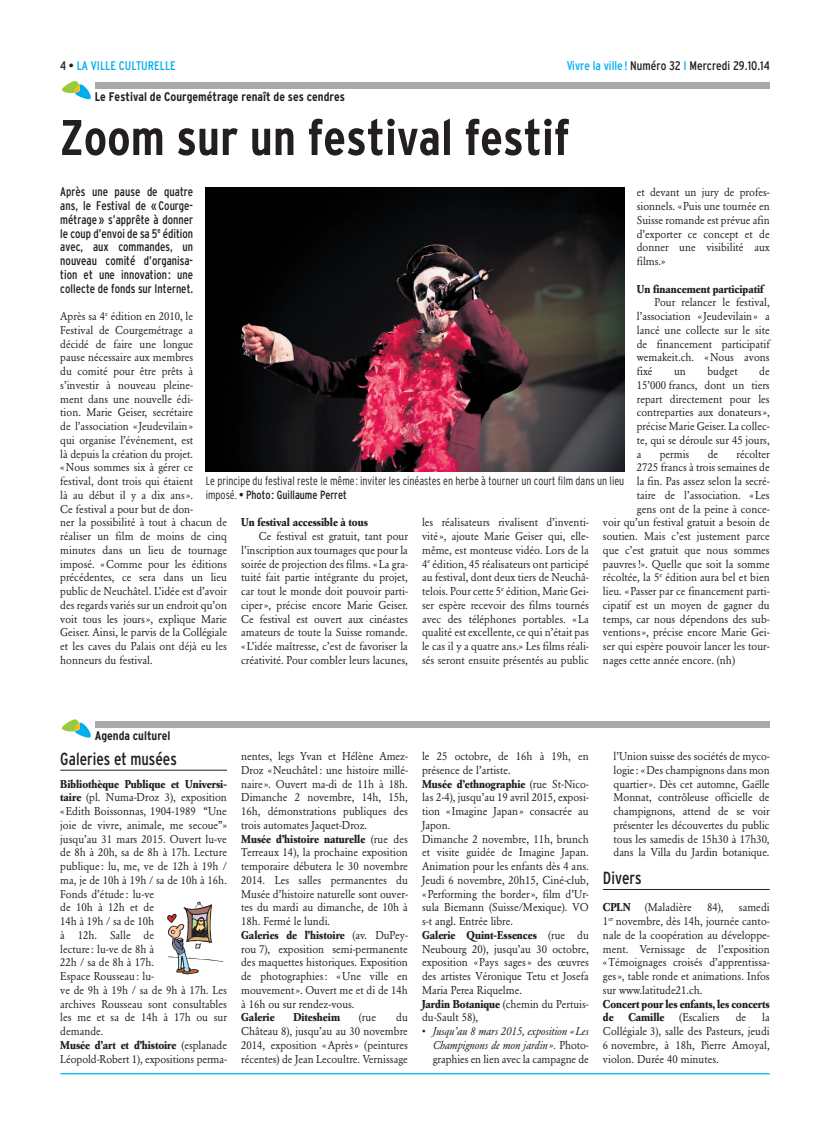
<style>
.page{position:relative;width:830px;height:1134px;background:#fff}
.page>*{position:absolute;margin:0;border:0;box-sizing:border-box;transform-origin:0 0}
.t1{font:700 condensed 50px "Interstate";color:#231f20}
.t2{font:condensed 17.5px "Interstate";color:#231f20;scale:.95 1}
.t3{font:condensed 12.5px/13.8px "Interstate";color:#231f20;text-align:justify;scale:.95 1}
.t4{font:700 condensed 12.5px "Interstate";color:#231f20}
.t5{font:condensed 12.5px "Interstate";color:#231f20}
.t6{font:condensed 12.5px "Interstate";color:#00aeef}
.t7{font:300 condensed 11.88px/13.8px "Interstate";color:#231f20;scale:.95 1}
.t8{font:11.25px/13.8px "Garamond BE";color:#231f20;text-align:justify;scale:.95 1}
.t9{font:700 11.25px/13.8px "Garamond BE";color:#231f20;scale:.95 1}
.t10{font:italic 11.25px/13.8px "Garamond BE";letter-spacing:-.005em;color:#231f20;text-align:justify;scale:.95 1}
.s1{color:#231f20}
.s2{color:#00aeef}
.s3{font-weight:400}
.s4{font-weight:700}
.s5{font-style:normal}
</style>
<div class="page">
<svg style="left:62px;top:81px;width:29px;height:18px"></svg>
<div style="left:95px;top:83px;width:674px;height:6px;background:#a8a9ad"></div>
<svg style="left:62px;top:719px;width:29px;height:19px"></svg>
<div style="left:95px;top:721px;width:674px;height:6px;background:#a8a9ad"></div>
<hr style="left:60px;top:770px;width:167px;height:1px;background:#231f20">
<hr style="left:602px;top:889px;width:167px;height:1px;background:#231f20">
<hr style="left:60px;top:1073px;width:709px;height:1px;background:#00aeef">
<svg style="left:167px;top:901px;width:56px;height:74px"></svg>
<img style="left:206px;top:187px;width:418px;height:284px">
<p class="t6" style="left:60px;top:61px;width:117px"><span class="s1">4 •</span> LA VILLE CULTURELLE</p>
<p class="t5" style="left:566px;top:61px;width:204px"><span class="s2">Vivre la ville !</span> Numéro 32 <span class="s2">I</span> Mercredi 29.10.14</p>
<p class="t4" style="left:95px;top:92px;width:252px">Le Festival de Courgemétrage renaît de ses cendres</p>
<h1 class="t1" style="left:60px;top:119px;width:510px">Zoom sur un festival festif</h1>
<p class="t3" style="left:60px;top:186px;width:141px">Après une pause de quatre ans, le Festival de « Courge&shy;métrage » s’apprête à donner le coup d’envoi de sa 5<sup>e</sup> édition avec, aux commandes, un nouveau comité d’organisa&shy;tion et une innovation: une collecte de fonds sur Internet.</p>
<p class="t8" style="left:60px;top:310px;width:177px;text-align:left">Après sa 4<sup>e</sup> édition en 2010, le<br>Festival de Courgemétrage a<br>décidé de faire une longue<br>pause nécessaire aux membres<br>du comité pour être prêts à s’investir à nouveau pleine-<br>ment dans une nouvelle édi-<br>tion. Marie Geiser, secrétaire<br>de l’association «Jeudevilain»<br>qui organise l’événement, est<br>là depuis la création du projet.<br>«Nous sommes six à gérer ce festival, dont trois qui étaient<br>là au début il y a dix ans».<br>Ce festival a pour but de don-<br>ner la possibilité à tout à chacun de réaliser un film de moins de cinq minutes dans un lieu de tournage imposé. «Comme pour les éditions précédentes, ce sera dans un lieu public de Neuchâtel. L’idée est d’avoir des regards variés sur un endroit qu’on voit tous les jours», explique Marie<br>Geiser. Ainsi, le parvis de la Collégiale et les caves du Palais ont déjà eu les honneurs du festival.</p>
<p class="t8" style="left:636px;top:186px;width:141px">et devant un jury de profes&shy;sionnels. «Puis une tournée en Suisse romande est prévue afin d’exporter ce concept et de donner une visibilité aux films.»</p>
<p class="t9" style="left:636px;top:283px;width:135px">Un financement participatif</p>
<p class="t8" style="left:636px;top:296px;width:141px;text-indent:18px">Pour relancer le festival, l’association «Jeudevilain» a lancé une collecte sur le site de financement participatif wemakeit.ch. «Nous avons fixé</p>
<p class="t8" style="left:636px;top:365px;width:141px;text-indent:122px">de 15’000 francs, dont un tiers repart directement pour les contreparties aux donateurs», précise Marie Geiser. La collec&shy;te, qui se déroule sur 45 jours, a</p>
<p class="t8" style="left:673px;top:365px;width:14px">un</p>
<p class="t8" style="left:707px;top:365px;width:33px">budget</p>
<p class="t8" style="left:659px;top:448px;width:33px">permis</p>
<p class="t8" style="left:707px;top:448px;width:13px">de</p>
<p class="t8" style="left:736px;top:448px;width:36px">récolter</p>
<p class="t8" style="left:636px;top:461px;width:141px">2725 francs à trois semaines de</p>
<p class="t8" style="left:636px;top:475px;width:141px">la fin. Pas assez selon la secré-</p>
<p class="t8" style="left:636px;top:489px;width:141px">taire de l’association. «Les</p>
<p class="t8" style="left:636px;top:503px;width:141px">gens ont de la peine à conce-</p>
<p class="t8" style="left:602px;top:516px;width:177px">voir qu’un festival gratuit a besoin de</p>
<p class="t8" style="left:602px;top:530px;width:177px">soutien. Mais c’est justement parce</p>
<p class="t8" style="left:602px;top:544px;width:177px">que c’est gratuit que nous sommes</p>
<p class="t8" style="left:602px;top:558px;width:177px">pauvres!». Quelle que soit la somme</p>
<p class="t8" style="left:602px;top:571px;width:177px">récoltée, la 5<sup>e</sup> édition aura bel et bien</p>
<p class="t8" style="left:602px;top:585px;width:177px">lieu. «Passer par ce financement parti-</p>
<p class="t8" style="left:602px;top:599px;width:177px">cipatif est un moyen de gagner du</p>
<p class="t8" style="left:602px;top:613px;width:177px">temps, car nous dépendons des sub-</p>
<p class="t8" style="left:602px;top:626px;width:177px">ventions», précise encore Marie Gei-</p>
<p class="t8" style="left:602px;top:640px;width:177px">ser qui espère pouvoir lancer les tour-</p>
<p class="t8" style="left:602px;top:654px;width:140px">nages cette année encore. (nh)</p>
<p class="t7" style="left:206px;top:475px;width:442px">Le principe du festival reste le même: inviter les cinéastes en herbe à tourner un court film dans un lieu imposé. <span class="s3">• Photo: Guillaume Perret</span></p>
<p class="t9" style="left:241px;top:516px;width:135px">Un festival accessible à tous</p>
<p class="t8" style="left:241px;top:530px;width:177px;text-indent:18px">Ce festival est gratuit, tant pour l’inscription aux tournages que pour la soirée de projection des films. «La gra&shy;tuité fait partie intégrante du projet, car tout le monde doit pouvoir parti&shy;ciper», précise encore Marie Geiser.<br>Ce festival est ouvert aux cinéastes amateurs de toute la Suisse romande. «L’idée maîtresse, c’est de favoriser la créativité. Pour combler leurs lacunes,</p>
<p class="t8" style="left:422px;top:516px;width:177px">les réalisateurs rivalisent d’inventi&shy;vité», ajoute Marie Geiser qui, elle&shy;même, est monteuse vidéo. Lors de la 4<sup>e</sup> édition, 45 réalisateurs ont participé au festival, dont deux tiers de Neuchâ&shy;telois. Pour cette 5<sup>e</sup> édition, Marie Gei&shy;ser espère recevoir des films tournés avec des téléphones portables. «La qualité est excellente, ce qui n’était pas le cas il y a quatre ans.» Les films réali&shy;sés seront ensuite présentés au public</p>
<p class="t4" style="left:95px;top:731px;width:77px">Agenda culturel</p>
<h2 class="t2" style="left:60px;top:752px;width:124px">Galeries et musées</h2>
<p class="t8" style="left:60px;top:778px;width:177px;text-align:left"><span class="s4">Bibliothèque Publique et Universi&shy;taire</span> (pl. Numa-Droz 3), exposition «Edith Boissonnas, 1904-1989 “Une joie de vivre, animale, me secoue”» jusqu’au 31 mars 2015. Ouvert lu-ve de 8h à 20h, sa de 8h à 17h. Lecture publique: lu, me, ve de 12h à 19h / ma, je de 10h à 19h / sa de 10h à 16h.<br>Fonds d’étude: lu-ve<br>de 10h à 12h et de<br>14h à 19h / sa de 10h<br>à 12h. Salle de<br>lecture: lu-ve de 8h à<br>22h / sa de 8h à 17h.<br>Espace Rousseau: lu-<br>ve de 9h à 19h / sa de 9h à 17h. Les archives Rousseau sont consultables les me et sa de 14h à 17h ou sur demande.<br><span class="s4">Musée d’art et d’histoire</span> (esplanade<br>Léopold-Robert 1), expositions perma-</p>
<p class="t8" style="left:241px;top:750px;width:177px;text-align:left">nentes, legs Yvan et Hélène Amez-Droz «Neuchâtel: une histoire millé&shy;naire». Ouvert ma-di de 11h à 18h.<br>Dimanche 2 novembre, 14h, 15h, 16h, démonstrations publiques des trois automates Jaquet-Droz.<br><span class="s4">Musée d’histoire naturelle</span> (rue des Terreaux 14), la prochaine exposition temporaire débutera le 30 novembre 2014. Les salles permanentes du Musée d’histoire naturelle sont ouver&shy;tes du mardi au dimanche, de 10h à 18h. Fermé le lundi.<br><span class="s4">Galeries de l’histoire</span> (av. DuPey&shy;rou 7), exposition semi-permanente des maquettes historiques. Exposition de photographies: «Une ville en mouvement». Ouvert me et di de 14h à 16h ou sur rendez-vous.</p>
<p class="t9" style="left:241px;top:1011px;width:37px">Galerie</p>
<p class="t9" style="left:293px;top:1011px;width:51px">Ditesheim</p>
<p class="t8" style="left:358px;top:1011px;width:20px">(rue</p>
<p class="t8" style="left:241px;top:1011px;width:177px;text-indent:155px">du Château 8), jusqu’au au 30 novembre 2014, exposition «Après» (peintures récentes) de Jean Lecoultre. Vernissage</p>
<p class="t8" style="left:422px;top:750px;width:177px;text-align:left">le 25 octobre, de 16h à 19h, en présence de l’artiste.<br><span class="s4">Musée d’ethnographie</span> (rue St-Nico&shy;las 2-4), jusqu’au 19 avril 2015, exposi&shy;tion «Imagine Japan» consacrée au<br>Japon.<br>Dimanche 2 novembre, 11h, brunch et visite guidée de Imagine Japan.<br>Animation pour les enfants dès 4 ans.<br>Jeudi 6 novembre, 20h15, Ciné-club, «Performing the border», film d’Ur&shy;sula Biemann (Suisse/Mexique). VO s-t angl. Entrée libre.<br><span class="s4">Galerie Quint-Essences</span> (rue du<br>Neubourg 20), jusqu’au 30 octobre, exposition «Pays sages» des œuvres des artistes Véronique Tetu et Josefa<br>Maria Perea Riquelme.<br><span class="s4">Jardin Botanique</span> (chemin du Pertuis&shy;du-Sault 58),</p>
<p class="t10" style="left:432px;top:1025px;width:166px;text-indent:-11px"><span class="s5">•</span> Jusqu’au 8 mars 2015, exposition « Les Champignons de mon jardin ». <span class="s5">Photo&shy;graphies en lien avec la campagne de</span></p>
<p class="t8" style="left:613px;top:750px;width:166px">l’Union suisse des sociétés de myco&shy;logie: «Des champignons dans mon quartier». Dès cet automne, Gaëlle Monnat, contrôleuse officielle de champignons, attend de se voir présenter les découvertes du public tous les samedis de 15h30 à 17h30, dans la Villa du Jardin botanique.</p>
<h2 class="t2" style="left:602px;top:871px;width:42px">Divers</h2>
<p class="t9" style="left:602px;top:901px;width:31px">CPLN</p>
<p class="t8" style="left:644px;top:901px;width:51px">(Maladière</p>
<p class="t8" style="left:706px;top:901px;width:19px">84),</p>
<p class="t8" style="left:602px;top:901px;width:177px;text-indent:136px">samedi 1<sup>er</sup> novembre, dès 14h, journée canto&shy;nale de la coopération au développe&shy;ment. Vernissage de l’exposition «Témoignages croisés d’apprentissa&shy;ges», table ronde et animations. Infos sur www.latitude21.ch.</p>
<p class="t9" style="left:602px;top:998px;width:177px">Concert pour les enfants, les concerts de</p>
<p class="t9" style="left:628px;top:1011px;width:39px">Camille</p>
<p class="t8" style="left:679px;top:1011px;width:44px">(Escaliers</p>
<p class="t8" style="left:735px;top:1011px;width:13px">de</p>
<p class="t8" style="left:602px;top:1011px;width:177px;text-indent:159px">la Collégiale 3), salle des Pasteurs, jeudi 6 novembre, à 18h, Pierre Amoyal, violon. Durée 40 minutes.</p>
</div>
